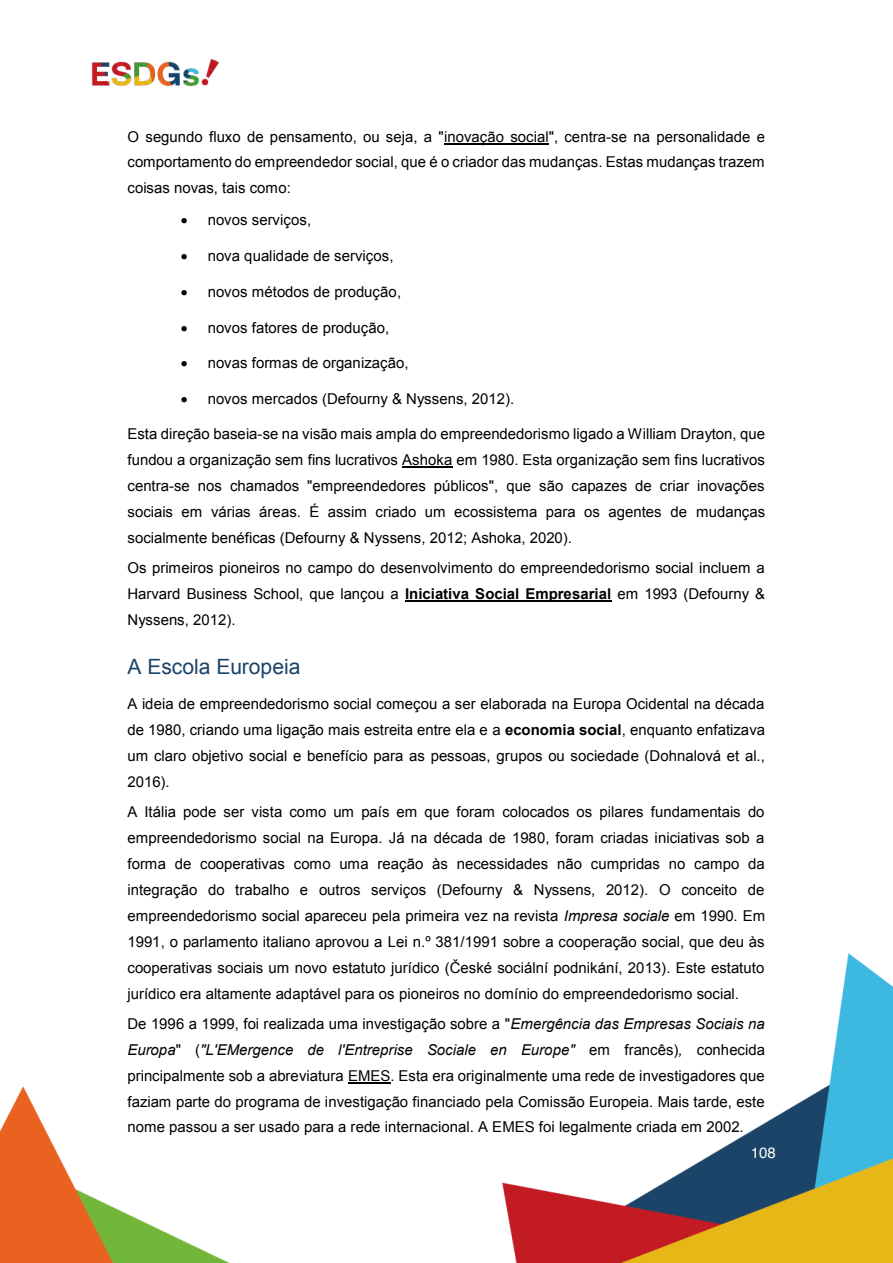
<style>
.page{position:relative;width:893px;height:1263px;background:#fff}
.page>*{position:absolute;margin:0;border:0;box-sizing:border-box;transform-origin:0 0}
.t1{font:21px "Arial";color:#1b4468}
.t2{font:15px/26px "Arial";color:#000;text-align:justify}
.t3{font:15px "Helvetica";color:#fff}
.t4{font:15px "Arial";color:#fff}
.s1{font-weight:700}
.s2{font-style:italic}
</style>
<div class="page">
<img style="left:0;top:144px;width:893px;height:1119px">
<img style="left:92px;top:59px;width:127px;height:28px">
<hr style="left:444px;top:143px;width:105px;height:1px;background:#000">
<hr style="left:402px;top:466px;width:50px;height:2px;background:#000">
<hr style="left:405px;top:600px;width:206px;height:2px;background:#000">
<hr style="left:348px;top:1082px;width:42px;height:1px;background:#000">
<div style="left:747px;top:1136px;width:33px;height:30px;background:#1b4468"></div>
<p class="t2" style="left:127px;top:123px;width:639px">O segundo fluxo de pensamento, ou seja, a "inovação social", centra-se na personalidade e comportamento do empreendedor social, que é o criador das mudanças. Estas mudanças trazem coisas novas, tais como:</p>
<p class="t2" style="left:181px;top:207px;width:132px">• novos serviços,</p>
<p class="t2" style="left:181px;top:243px;width:214px">• nova qualidade de serviços,</p>
<p class="t2" style="left:181px;top:278px;width:222px">• novos métodos de produção,</p>
<p class="t2" style="left:181px;top:314px;width:210px">• novos fatores de produção,</p>
<p class="t2" style="left:181px;top:350px;width:229px">• novas formas de organização,</p>
<p class="t2" style="left:181px;top:386px;width:335px">• novos mercados (Defourny &amp; Nyssens, 2012).</p>
<p class="t2" style="left:127px;top:421px;width:639px">Esta direção baseia-se na visão mais ampla do empreendedorismo ligado a William Drayton, que fundou a organização sem fins lucrativos Ashoka em 1980. Esta organização sem fins lucrativos centra-se nos chamados "empreendedores públicos", que são capazes de criar inovações sociais em várias áreas. É assim criado um ecossistema para os agentes de mudanças socialmente benéficas (Defourny &amp; Nyssens, 2012; Ashoka, 2020).</p>
<p class="t2" style="left:127px;top:555px;width:639px">Os primeiros pioneiros no campo do desenvolvimento do empreendedorismo social incluem a Harvard Business School, que lançou a <span class="s1">Iniciativa Social Empresarial</span> em 1993 (Defourny &amp; Nyssens, 2012).</p>
<h1 class="t1" style="left:127px;top:653px;width:174px">A Escola Europeia</h1>
<p class="t2" style="left:127px;top:691px;width:639px">A ideia de empreendedorismo social começou a ser elaborada na Europa Ocidental na década de 1980, criando uma ligação mais estreita entre ela e a <span class="s1">economia social</span>, enquanto enfatizava um claro objetivo social e benefício para as pessoas, grupos ou sociedade (Dohnalová et al., 2016).</p>
<p class="t2" style="left:127px;top:799px;width:639px">A Itália pode ser vista como um país em que foram colocados os pilares fundamentais do empreendedorismo social na Europa. Já na década de 1980, foram criadas iniciativas sob a forma de cooperativas como uma reação às necessidades não cumpridas no campo da integração do trabalho e outros serviços (Defourny &amp; Nyssens, 2012). O conceito de empreendedorismo social apareceu pela primeira vez na revista <span class="s2">Impresa sociale</span> em 1990. Em 1991, o parlamento italiano aprovou a Lei n.º 381/1991 sobre a cooperação social, que deu às cooperativas sociais um novo estatuto jurídico (České sociální podnikání, 2013). Este estatuto jurídico era altamente adaptável para os pioneiros no domínio do empreendedorismo social.</p>
<p class="t2" style="left:127px;top:1011px;width:639px">De 1996 a 1999, foi realizada uma investigação sobre a "<span class="s2">Emergência das Empresas Sociais na Europa</span>" (<span class="s2">"L'EMergence de l'Entreprise Sociale en Europe"</span> em francês)<span class="s2">,</span> conhecida principalmente sob a abreviatura EMES. Esta era originalmente uma rede de investigadores que faziam parte do programa de investigação financiado pela Comissão Europeia. Mais tarde, este nome passou a ser usado para a rede internacional. A EMES foi legalmente criada em 2002.</p>
<p class="t3" style="left:751px;top:1141px;width:27px">108</p>
<p class="t4" style="left:757px;top:1142px;width:10px">3</p>
</div>
